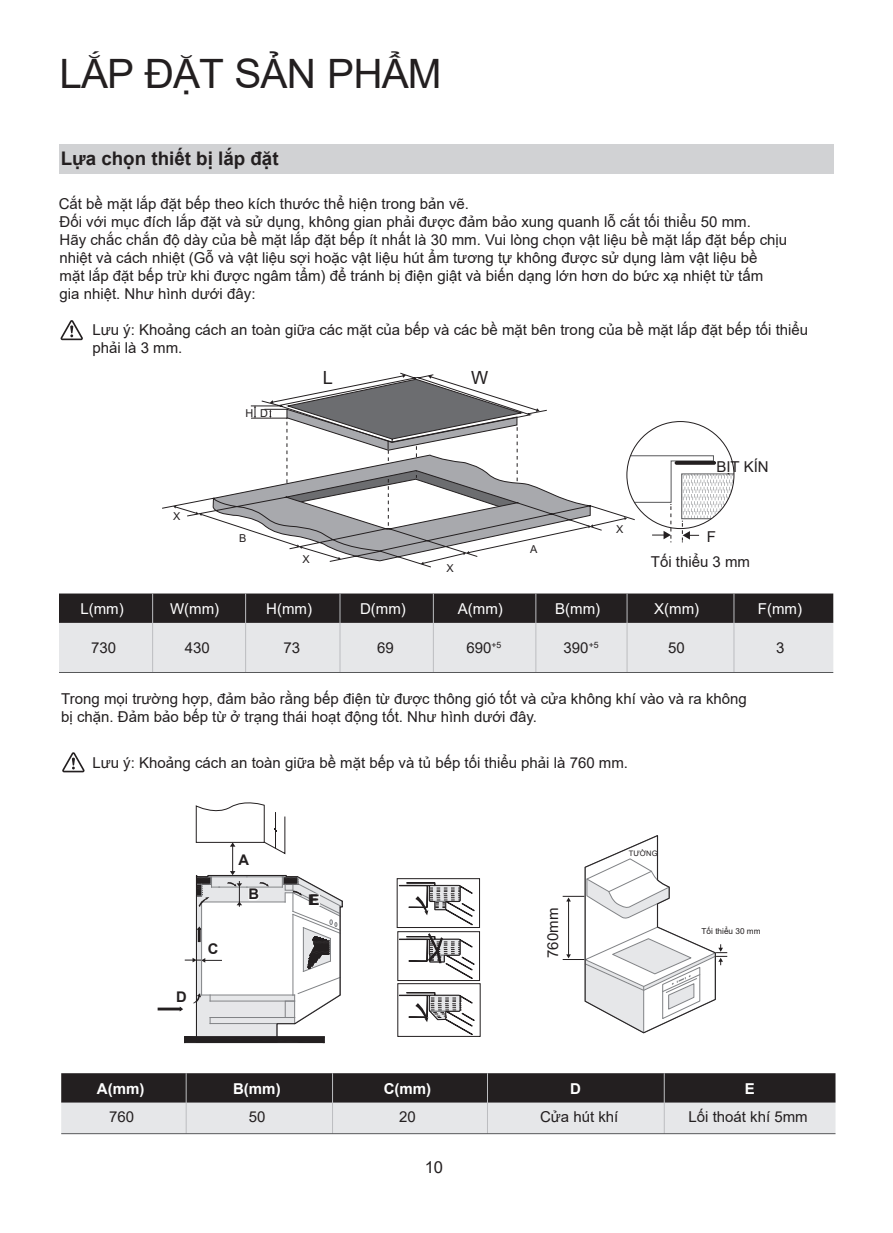
<style>
.page{position:relative;width:893px;height:1233px;background:#fff}
.page>*{position:absolute;margin:0;border:0;box-sizing:border-box;transform-origin:0 0}
.t1{font:40.5px "Arial";letter-spacing:-.025em;color:#231f20}
.t2{font:700 18.75px "Arial";color:#231f20}
.t3{font:18.15px "Arial";color:#231f20}
.t4{font:16.5px "Arial";color:#231f20}
.t5{font:15px/18px "Arial";color:#231f20}
.t6{font:15px "Arial";color:#fff}
.t7{font:700 15px "Arial";color:#fff}
.t8{font:700 14.7px "Arial";color:#231f20}
.t9{font:10.95px "Arial";color:#231f20}
.t10{font:8.25px "Arial";color:#231f20}
.t11{font:7.5px "Arial";color:#231f20}
</style>
<div class="page">
<div style="left:60px;top:144px;width:773px;height:29px;background:#d1d2d4"></div>
<svg style="left:60px;top:320px;width:23px;height:20px"></svg>
<svg style="left:62px;top:752px;width:23px;height:20px"></svg>
<svg style="left:61px;top:1073px;width:774px;height:60px;background:#878587"></svg>
<hr style="left:186px;top:1073px;width:1px;height:61px;background:#bcbdc0">
<hr style="left:332px;top:1073px;width:1px;height:61px;background:#bcbdc0">
<hr style="left:487px;top:1073px;width:1px;height:61px;background:#bcbdc0">
<hr style="left:663px;top:1073px;width:1px;height:61px;background:#bcbdc0">
<hr style="left:61px;top:1133px;width:774px;height:1px;background:#57585a">
<div style="left:397px;top:878px;width:83px;height:50px;border:1px solid #231f20"></div>
<div style="left:397px;top:931px;width:83px;height:50px;border:1px solid #231f20"></div>
<div style="left:397px;top:983px;width:83px;height:54px;border:1px solid #231f20"></div>
<svg style="left:398px;top:992px;width:77px;height:44px"></svg>
<svg style="left:398px;top:933px;width:77px;height:47px"></svg>
<svg style="left:398px;top:882px;width:77px;height:44px"></svg>
<svg style="left:563px;top:835px;width:163px;height:199px"></svg>
<hr style="left:159px;top:1008px;width:21px;height:2px;background:#231f20">
<svg style="left:175px;top:802px;width:168px;height:241px"></svg>
<svg style="left:173px;top:506px;width:29px;height:10px"></svg>
<svg style="left:213px;top:372px;width:521px;height:193px"></svg>
<svg style="left:59px;top:594px;width:774px;height:78px;background:#9d9d9e"></svg>
<hr style="left:152px;top:594px;width:1px;height:78px;background:#bcbdc0">
<hr style="left:245px;top:594px;width:1px;height:78px;background:#bcbdc0">
<hr style="left:339px;top:594px;width:1px;height:78px;background:#bcbdc0">
<hr style="left:433px;top:594px;width:1px;height:78px;background:#bcbdc0">
<hr style="left:535px;top:594px;width:1px;height:78px;background:#bcbdc0">
<hr style="left:626px;top:594px;width:1px;height:78px;background:#bcbdc0">
<hr style="left:733px;top:594px;width:1px;height:78px;background:#bcbdc0">
<hr style="left:59px;top:672px;width:774px;height:1px;background:#57585a">
<h1 class="t1" style="left:60px;top:46px;width:383px">LẮP ĐẶT SẢN PHẨM</h1>
<p class="t2" style="left:61px;top:145px;width:219px">Lựa chọn thiết bị lắp đặt</p>
<p class="t5" style="left:59px;top:194px;width:730px">Cắt bề mặt lắp đặt bếp theo kích thước thể hiện trong bản vẽ.<br>Đối với mục đích lắp đặt và sử dụng, không gian phải được đảm bảo xung quanh lỗ cắt tối thiểu 50 mm.<br>Hãy chắc chắn độ dày của bề mặt lắp đặt bếp ít nhất là 30 mm. Vui lòng chọn vật liệu bề mặt lắp đặt bếp chịu nhiệt và cách nhiệt (Gỗ và vật liệu sợi hoặc vật liệu hút ẩm tương tự không được sử dụng làm vật liệu bề<br>mặt lắp đặt bếp trừ khi được ngâm tẩm) để tránh bị điện giật và biến dạng lớn hơn do bức xạ nhiệt từ tấm<br>gia nhiệt. Như hình dưới đây:</p>
<p class="t5" style="left:92px;top:321px;width:717px">Lưu ý: Khoảng cách an toàn giữa các mặt của bếp và các bề mặt bên trong của bề mặt lắp đặt bếp tối thiểu phải là 3 mm.</p>
<p class="t6" style="left:80px;top:599px;width:45px">L(mm)</p>
<p class="t5" style="left:91px;top:638px;width:27px">730</p>
<p class="t9" style="left:245px;top:405px;width:9px">H</p>
<p class="t9" style="left:260px;top:406px;width:9px">D</p>
<p class="t3" style="left:323px;top:365px;width:12px">L</p>
<p class="t9" style="left:173px;top:509px;width:9px">X</p>
<p class="t9" style="left:239px;top:531px;width:9px">В</p>
<p class="t6" style="left:170px;top:599px;width:51px">W(mm)</p>
<p class="t5" style="left:185px;top:638px;width:27px">430</p>
<p class="t9" style="left:302px;top:551px;width:9px">X</p>
<p class="t6" style="left:266px;top:599px;width:47px">H(mm)</p>
<p class="t5" style="left:283px;top:638px;width:18px">73</p>
<p class="t6" style="left:360px;top:599px;width:47px">D(mm)</p>
<p class="t5" style="left:377px;top:638px;width:18px">69</p>
<p class="t3" style="left:471px;top:365px;width:19px">W</p>
<p class="t9" style="left:446px;top:560px;width:9px">X</p>
<p class="t6" style="left:458px;top:599px;width:46px">A(mm)</p>
<p class="t5" style="left:466px;top:638px;width:36px">690<sup>+5</sup></p>
<p class="t9" style="left:530px;top:541px;width:9px">A</p>
<p class="t9" style="left:616px;top:522px;width:9px">X</p>
<p class="t6" style="left:555px;top:599px;width:46px">B(mm)</p>
<p class="t5" style="left:563px;top:638px;width:36px">390<sup>+5</sup></p>
<p class="t5" style="left:716px;top:457px;width:54px">BỊT KÍN</p>
<p class="t5" style="left:707px;top:528px;width:11px">F</p>
<p class="t5" style="left:651px;top:553px;width:101px">Tối thiểu 3 mm</p>
<p class="t6" style="left:654px;top:599px;width:46px">X(mm)</p>
<p class="t5" style="left:668px;top:638px;width:18px">50</p>
<p class="t6" style="left:758px;top:599px;width:46px">F(mm)</p>
<p class="t5" style="left:776px;top:638px;width:10px">3</p>
<p class="t5" style="left:61px;top:690px;width:687px">Trong mọi trường hợp, đảm bảo rằng bếp điện từ được thông gió tốt và cửa không khí vào và ra không bị chặn. Đảm bảo bếp từ ở trạng thái hoạt động tốt. Như hình dưới đây.</p>
<p class="t5" style="left:92px;top:754px;width:537px">Lưu ý: Khoảng cách an toàn giữa bề mặt bếp và tủ bếp tối thiểu phải là 760 mm.</p>
<p class="t7" style="left:97px;top:1078px;width:49px">A(mm)</p>
<p class="t5" style="left:109px;top:1108px;width:27px">760</p>
<p class="t8" style="left:176px;top:986px;width:12px">D</p>
<p class="t8" style="left:208px;top:938px;width:12px">C</p>
<p class="t8" style="left:238px;top:849px;width:12px">A</p>
<p class="t8" style="left:248px;top:884px;width:12px">B</p>
<p class="t8" style="left:310px;top:890px;width:11px">E</p>
<p class="t7" style="left:233px;top:1078px;width:49px">B(mm)</p>
<p class="t5" style="left:249px;top:1108px;width:18px">50</p>
<p class="t7" style="left:383px;top:1078px;width:49px">C(mm)</p>
<p class="t5" style="left:399px;top:1108px;width:18px">20</p>
<p class="t4" style="left:424px;top:1156px;width:20px">10</p>
<p class="t5" style="left:543px;top:958px;width:52px;rotate:-90deg">760mm</p>
<p class="t11" style="left:628px;top:849px;width:30px">TƯỜNG</p>
<p class="t10" style="left:701px;top:925px;width:61px">Tối thiểu 30 mm</p>
<p class="t7" style="left:570px;top:1078px;width:12px">D</p>
<p class="t5" style="left:540px;top:1108px;width:80px">Cửa hút khí</p>
<p class="t7" style="left:744px;top:1078px;width:12px">E</p>
<p class="t5" style="left:688px;top:1108px;width:121px">Lối thoát khí 5mm</p>
</div>
